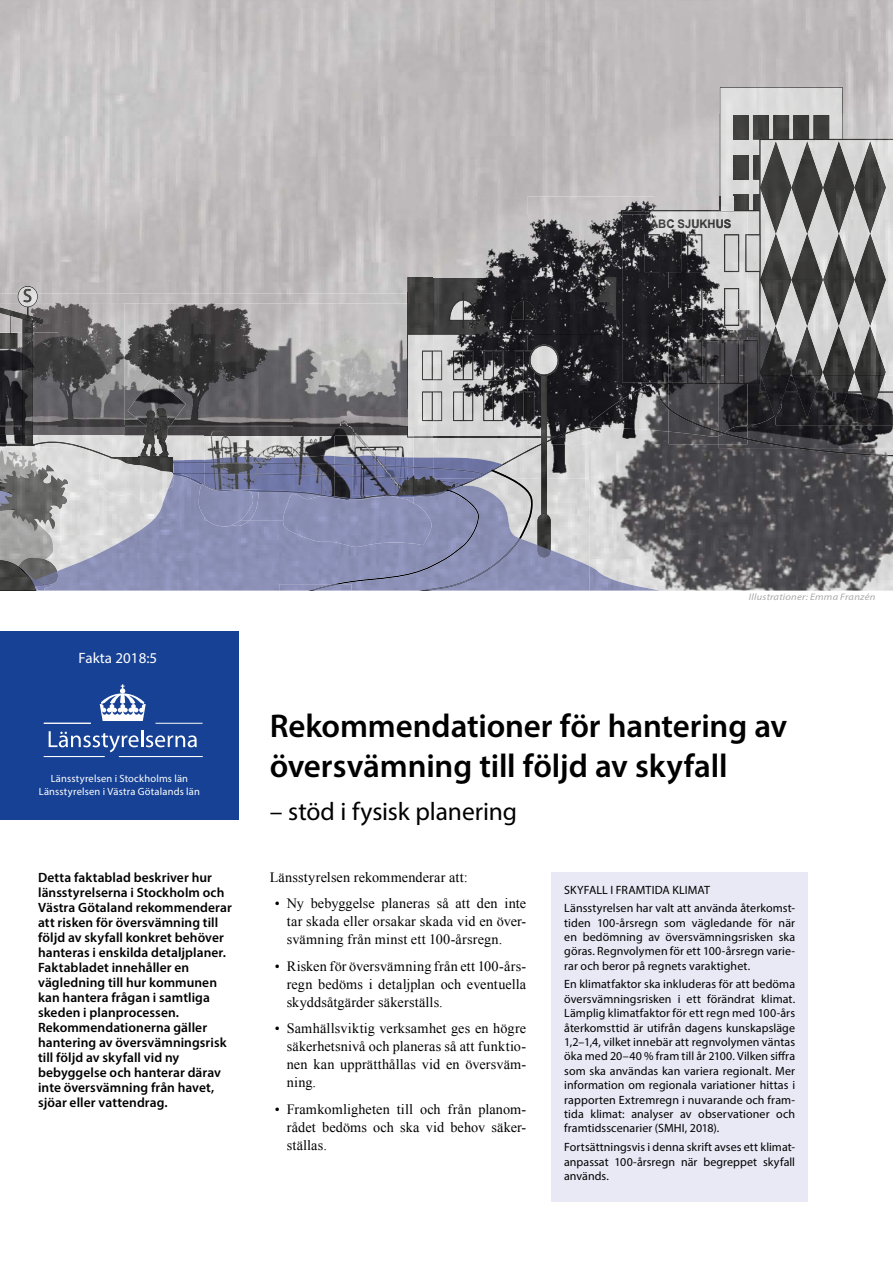
<style>
.page{position:relative;width:893px;height:1263px;background:#fff}
.page>*{position:absolute;margin:0;border:0;box-sizing:border-box;transform-origin:0 0}
.t1{font:600 33px/39.6px "Myriad Pro";letter-spacing:-.005em;color:#000}
.t2{font:25.5px "Myriad Pro";letter-spacing:-.005em;color:#000}
.t3{font:19.05px "Myriad Pro";color:#000;scale:.95 1}
.t4{font:15px "Myriad Pro";letter-spacing:.005em;color:#fff}
.t5{font:14.25px/18px "Times New Roman";letter-spacing:.01em;color:#000;text-align:justify}
.t6{font:600 13.5px/15px "Myriad Pro";letter-spacing:.005em;color:#000}
.t7{font:12px/14.4px "Myriad Pro";letter-spacing:.005em;color:#000;text-align:justify}
.t8{font:700 11.85px "Arial";color:#424241;scale:.95 1}
.t9{font:10.5px/13.5px "Myriad Pro";letter-spacing:.015em;color:#fff;text-align:center}
.t10{font:italic 9.45px "Myriad Pro";letter-spacing:.02em;color:#a8a8a7;scale:1.11 1}
.t11{font:700 9.45px "Arial";color:#393938;scale:.95 1}
.s1{color:#414140}
.s2{color:#3f3f3e}
.s3{color:#454544}
.s4{color:#373736}
.s5{color:#363635}
.s6{color:#454443}
</style>
<div class="page">
<div style="left:551px;top:872px;width:257px;height:329px;background:#e9e9f6"></div>
<div style="left:0;top:632px;width:239px;height:188px;background:#164194"></div>
<svg style="left:0;top:114px;width:893px;height:446px;background:#7f7e81"></svg>
<img style="left:0;top:0;width:655px;height:229px">
<img style="left:655px;top:0;width:238px;height:114px">
<img style="left:665px;top:444px;width:228px;height:147px">
<img style="left:589px;top:479px;width:76px;height:112px">
<img style="left:36px;top:475px;width:553px;height:116px">
<img style="left:420px;top:538px;width:101px;height:53px">
<img style="left:589px;top:566px;width:71px;height:25px">
<img style="left:279px;top:584px;width:73px;height:7px">
<img style="left:309px;top:584px;width:31px;height:7px">
<img style="left:0;top:560px;width:36px;height:31px">
<img style="left:35px;top:585px;width:19px;height:6px">
<svg style="left:49px;top:730px;width:148px;height:22px"></svg>
<hr style="left:44px;top:723px;width:47px;height:1px;background:#fff">
<hr style="left:119px;top:756px;width:84px;height:1px;background:#fff">
<hr style="left:44px;top:756px;width:61px;height:1px;background:#fff">
<svg style="left:100px;top:684px;width:46px;height:37px"></svg>
<h3 class="t3" style="left:23px;top:284px;width:11px">S</h3>
<p class="t8" style="left:650px;top:215px;width:87px">AB<span class="s1">C</span> <span class="s2">SJ</span><span class="s3">U</span><span class="s4">K</span><span class="s5">HU</span>S</p>
<p class="t11" style="left:728px;top:327px;width:34px">ENT<span class="s2">R</span><span class="s6">É</span></p>
<p class="t4" style="left:79px;top:649px;width:80px">Fakta 2018:5</p>
<p class="t9" style="left:39px;top:771px;width:163px">Länsstyrelsen i Stockholms län<br>Länsstyrelsen i Västra Götalands län</p>
<p class="t10" style="left:749px;top:591px;width:115px">Illustrationer: Emma Franzén</p>
<h1 class="t1" style="left:270px;top:705px;width:519px">Rekommendationer för hantering av översvämning till följd av skyfall</h1>
<h1 class="t2" style="left:270px;top:796px;width:249px">– stöd i fysisk planering</h1>
<p class="t6" style="left:38px;top:869px;width:195px">Detta faktablad beskriver hur länsstyrelserna i Stockholm och<br>Västra Götaland rekommenderar att risken för översvämning till följd av skyfall konkret behöver hanteras i enskilda detaljplaner.<br>Faktabladet innehåller en vägledning till hur kommunen kan hantera frågan i samtliga skeden i planprocessen.<br>Rekommendationerna gäller hantering av översvämningsrisk till följd av skyfall vid ny bebyggelse och hanterar därav inte översvämning från havet, sjöar eller vattendrag.</p>
<p class="t5" style="left:270px;top:868px;width:200px">Länsstyrelsen rekommenderar att:</p>
<p class="t5" style="left:287px;top:894px;width:241px;text-indent:-12px">• Ny bebyggelse planeras så att den inte tar skada eller orsakar skada vid en över&shy;svämning från minst ett 100-årsregn.</p>
<p class="t5" style="left:287px;top:957px;width:241px;text-indent:-12px">• Risken för översvämning från ett 100-års&shy;regn bedöms i detaljplan och eventuella skyddsåtgärder säkerställs.</p>
<p class="t5" style="left:287px;top:1019px;width:241px;text-indent:-12px">• Samhällsviktig verksamhet ges en högre säkerhetsnivå och planeras så att funktio&shy;nen kan upprätthållas vid en översväm&shy;ning.</p>
<p class="t5" style="left:287px;top:1100px;width:241px;text-indent:-12px">• Framkomligheten till och från planom&shy;rådet bedöms och ska vid behov säker&shy;ställas.</p>
<p class="t7" style="left:564px;top:880px;width:232px;line-height:18.6px">SKYFALL I FRAMTIDA KLIMAT<br>Länsstyrelsen har valt att använda återkomst-</p>
<p class="t7" style="left:564px;top:915px;width:232px">tiden 100-årsregn som vägledande för när en bedömning av översvämningsrisken ska göras. Regnvolymen för ett 100-årsregn varie&shy;rar och beror på regnets varaktighet.</p>
<p class="t7" style="left:564px;top:977px;width:232px">En klimatfaktor ska inkluderas för att bedöma översvämningsrisken i ett förändrat klimat.<br>Lämplig klimatfaktor för ett regn med 100-års återkomsttid är utifrån dagens kunskapsläge 1,2–1,4, vilket innebär att regnvolymen väntas öka med 20–40 % fram till år 2100. Vilken sifra som ska användas kan variera regionalt. Mer information om regionala variationer hittas i rapporten Extremregn i nuvarande och fram&shy;tida klimat: analyser av observationer och framtidsscenarier (SMHI, 2018).</p>
<p class="t7" style="left:564px;top:1140px;width:232px">Fortsättningsvis i denna skrift avses ett klimat&shy;anpassat 100-årsregn när begreppet skyfall används.</p>
</div>
